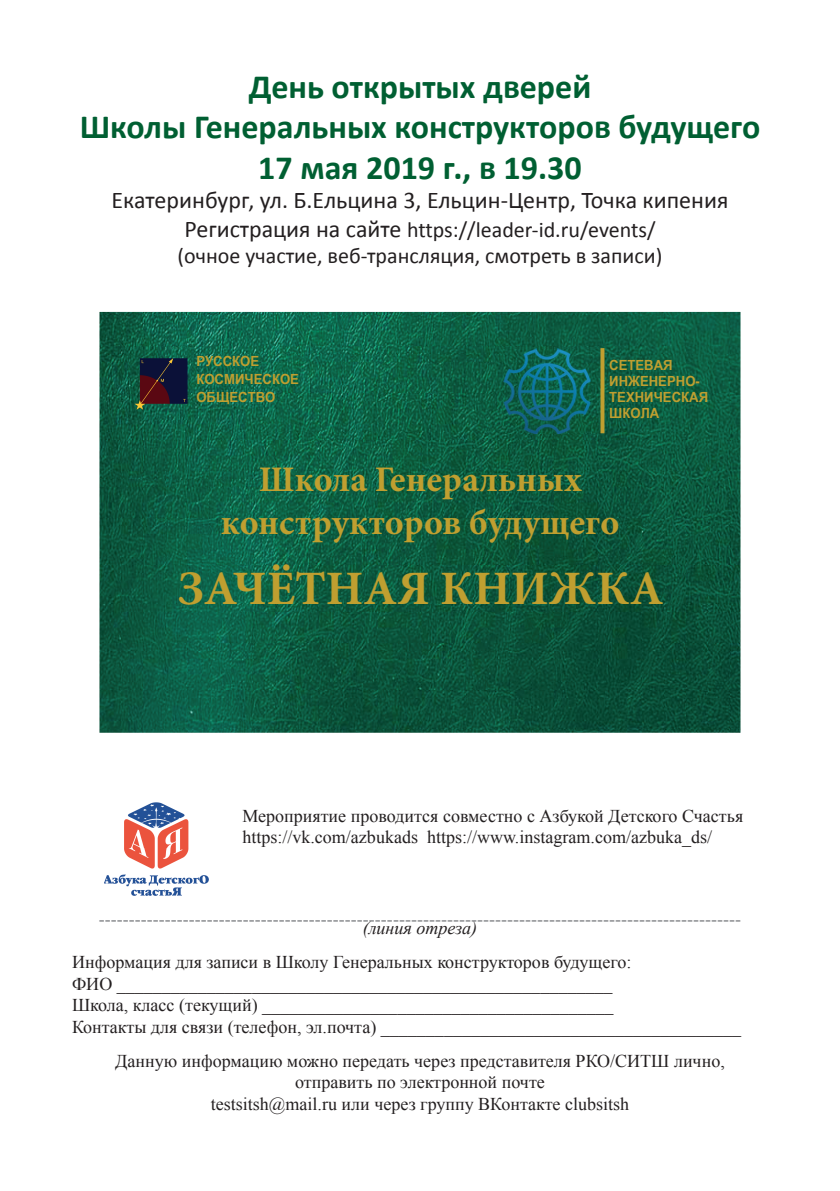
<style>
.page{position:relative;width:840px;height:1191px;background:#fff}
.page>*{position:absolute;margin:0;border:0;box-sizing:border-box;transform-origin:0 0}
.t1{font:700 48px "Minion Pro";color:#c09f30}
.t2{font:700 36px/43.2px "Minion Pro";color:#c09f30;text-align:center}
.t3{font:700 34px/40.8px "Calibri";color:#005f32;text-align:center}
.t4{font:24px "Calibri";color:#231f20}
.t5{font:22px/26.4px "Calibri";color:#231f20;text-align:center}
.t6{font:18px/21.6px "Times New Roman";color:#231f20}
.t7{font:18px "Times New Roman";color:#86888b}
.t8{font:italic 18px "Times New Roman";color:#231f20}
.t9{font:700 14px/16px "Arial Narrow";color:#c09f30;scale:1.14 1}
.s1{font-size:24px}
</style>
<div class="page">
<img style="left:99px;top:312px;width:641px;height:420px">
<img style="left:125px;top:348px;width:65px;height:72px">
<img style="left:104px;top:802px;width:104px;height:93px">
<img style="left:503px;top:348px;width:97px;height:85px">
<svg style="left:600px;top:348px;width:4px;height:85px"></svg>
<h3 class="t3" style="left:80px;top:66px;width:681px">День открытых дверей<br>Школы Генеральных конструкторов будущего<br>17 мая 2019 г., в 19.30</h3>
<h3 class="t4" style="left:111px;top:185px;width:618px">Екатеринбург, ул. Б.Ельцина 3, Ельцин-Центр, Точка кипения</h3>
<p class="t5" style="left:177px;top:216px;width:486px"><span class="s1">Регистрация на сайте</span> https://leader-id.ru/events/ (очное участие, веб-трансляция, смотреть в записи)</p>
<p class="t9" style="left:196px;top:352px;width:91px;line-height:18px">РУССКОЕ<br>КОСМИЧЕСКОЕ<br>ОБЩЕСТВО</p>
<p class="t9" style="left:609px;top:357px;width:88px">СЕТЕВАЯ<br>ИНЖЕНЕРНО-<br>ТЕХНИЧЕСКАЯ<br>ШКОЛА</p>
<h2 class="t2" style="left:221px;top:457px;width:400px">Школа Генеральных конструкторов будущего</h2>
<h1 class="t1" style="left:178px;top:554px;width:487px">ЗАЧЁТНАЯ КНИЖКА</h1>
<p class="t6" style="left:242px;top:804px;width:502px">Мероприятие проводится совместно с Азбукой Детского Счастья https://vk.com/azbukads https://www.instagram.com/azbuka_ds/</p>
<p class="t7" style="left:99px;top:906px;width:643px">-----------------------------------------------------------------------------------------------------------</p>
<p class="t8" style="left:362px;top:916px;width:116px">(линия отреза)</p>
<p class="t6" style="left:72px;top:951px;width:670px">Информация для записи в Школу Генеральных конструкторов будущего:<br>ФИО _______________________________________________________<br>Школа, класс (текущий) _______________________________________<br>Контакты для связи (телефон, эл.почта) ________________________________________</p>
<p class="t6" style="left:115px;top:1049px;width:610px;text-align:center">Данную информацию можно передать через представителя РКО/СИТШ лично, отправить по электронной почте<br>testsitsh@mail.ru или через группу ВКонтакте clubsitsh</p>
</div>
